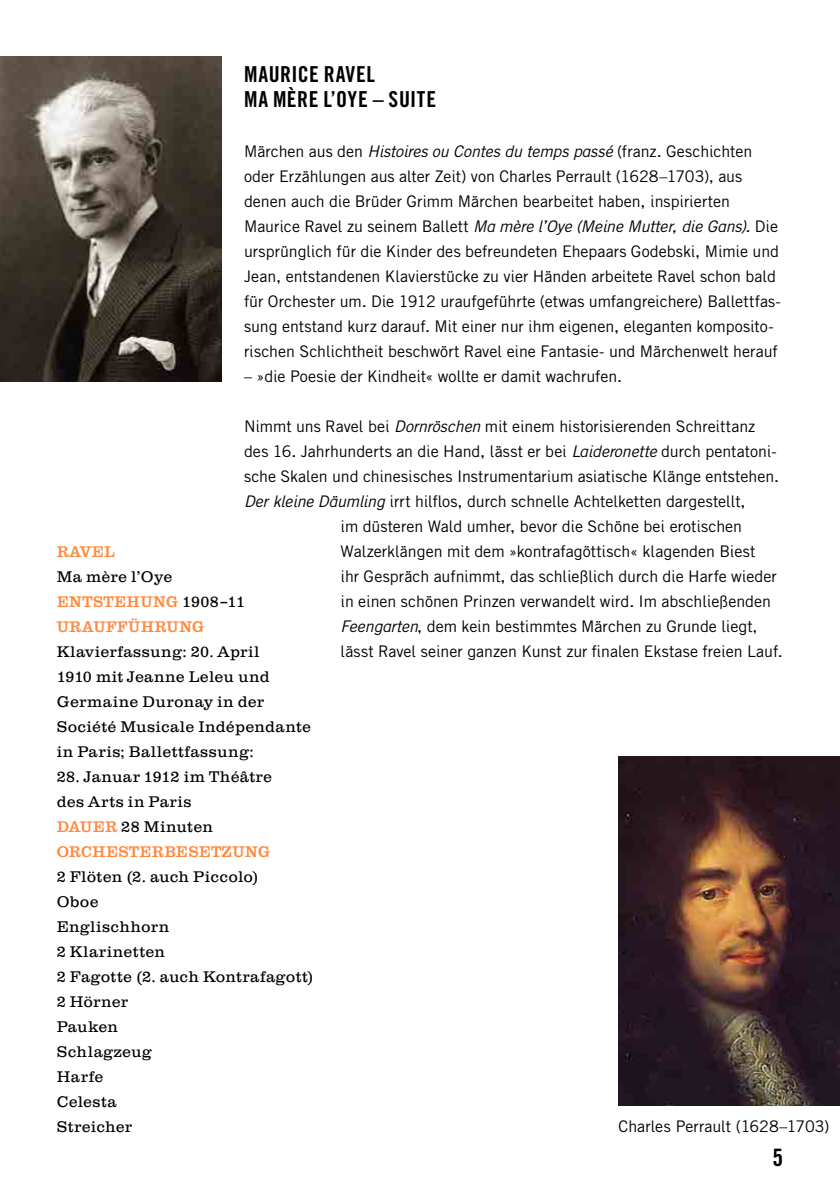
<style>
.page{position:relative;width:840px;height:1191px;background:#fff}
.page>*{position:absolute;margin:0;border:0;box-sizing:border-box;transform-origin:0 0}
.t1{font:700 24px "Tatjana Condensed";color:#000}
.t2{font:700 22px/25px "Tatjana Condensed";letter-spacing:.025em;color:#000}
.t3{font:16px/25px "Tatjana";color:#000}
.t4{font:16px/25px "Clarendon T Ligh";letter-spacing:.025em;color:#000}
.t5{font:500 16px/25px "Clarendon T";letter-spacing:.015em;color:#ff893e}
.s1{font-style:italic}
.s2{font-family:"Clarendon T Ligh";font-weight:400;color:#000}
.s3{font-family:"Clarendon T";font-weight:500;color:#ff893e}
</style>
<div class="page">
<img style="left:0;top:57px;width:221px;height:324px">
<img style="left:618px;top:757px;width:221px;height:348px">
<h2 class="t2" style="left:244px;top:61px;width:193px">MAURICE RAVEL<br>MA MÈRE L’OYE – SUITE</h2>
<p class="t3" style="left:244px;top:138px;width:538px">Märchen aus den <span class="s1">Histoires ou Contes du temps passé</span> (franz. Geschichten oder Erzählungen aus alter Zeit) von Charles Perrault (1628–1703), aus denen auch die Brüder Grimm Märchen bearbeitet haben, inspirierten Maurice Ravel zu seinem Ballett <span class="s1">Ma mère l’Oye (Meine Mutter, die Gans).</span> Die ursprünglich für die Kinder des befreundeten Ehepaars Godebski, Mimie und Jean, entstandenen Klavierstücke zu vier Händen arbeitete Ravel schon bald für Orchester um. Die 1912 uraufgeführte (etwas umfangreichere) Ballettfas&shy;sung entstand kurz darauf. Mit einer nur ihm eigenen, eleganten komposito&shy;rischen Schlichtheit beschwört Ravel eine Fantasie- und Märchenwelt herauf</p>
<p class="t3" style="left:244px;top:363px;width:379px">– »die Poesie der Kindheit« wollte er damit wachrufen.</p>
<p class="t3" style="left:244px;top:413px;width:512px">Nimmt uns Ravel bei <span class="s1">Dornröschen</span> mit einem historisierenden Schreittanz</p>
<p class="t3" style="left:244px;top:438px;width:534px">des 16. Jahrhunderts an die Hand, lässt er bei <span class="s1">Laideronette</span> durch pentatoni-</p>
<p class="t3" style="left:244px;top:463px;width:536px">sche Skalen und chinesisches Instrumentarium asiatische Klänge entstehen.</p>
<p class="t3" style="left:244px;top:488px;width:503px"><span class="s1">Der kleine Däumling</span> irrt hilflos, durch schnelle Achtelketten dargestellt,</p>
<p class="t3" style="left:340px;top:513px;width:403px">im düsteren Wald umher, bevor die Schöne bei erotischen</p>
<p class="t3" style="left:340px;top:538px;width:416px">Walzerklängen mit dem »kontrafagöttisch« klagenden Biest</p>
<p class="t3" style="left:340px;top:563px;width:437px">ihr Gespräch aufnimmt, das schließlich durch die Harfe wieder</p>
<p class="t3" style="left:340px;top:588px;width:432px">in einen schönen Prinzen verwandelt wird. Im abschließenden</p>
<p class="t3" style="left:340px;top:613px;width:418px"><span class="s1">Feengarten</span>, dem kein bestimmtes Märchen zu Grunde liegt,</p>
<p class="t3" style="left:340px;top:638px;width:443px">lässt Ravel seiner ganzen Kunst zur finalen Ekstase freien Lauf.</p>
<p class="t5" style="left:57px;top:539px;width:59px">RAVEL</p>
<p class="t4" style="left:57px;top:563px;width:117px">Ma mère l’Oye</p>
<p class="t5" style="left:57px;top:589px;width:190px">ENTSTEHUNG <span class="s2">1908–11<br></span>URAUFFÜHRUNG</p>
<p class="t4" style="left:57px;top:638px;width:256px">Klavierfassung: 20. April<br>1910 mit Jeanne Leleu und<br>Germaine Duronay in der<br>Société Musicale Indépendante in Paris; Ballettfassung:</p>
<p class="t4" style="left:57px;top:763px;width:217px">28. Januar 1912 im Théâtre des Arts in Paris<br><span class="s3">DAUER</span> 28 Minuten</p>
<p class="t5" style="left:57px;top:839px;width:215px">ORCHESTERBESETZUNG</p>
<p class="t4" style="left:57px;top:863px;width:258px">2 Flöten (2. auch Piccolo)<br>Oboe<br>Englischhorn<br>2 Klarinetten<br>2 Fagotte (2. auch Kontrafagott)<br>2 Hörner<br>Pauken<br>Schlagzeug<br>Harfe<br>Celesta<br>Streicher</p>
<p class="t3" style="left:618px;top:1113px;width:212px">Charles Perrault (1628–1703)</p>
<h1 class="t1" style="left:772px;top:1142px;width:12px">5</h1>
</div>
